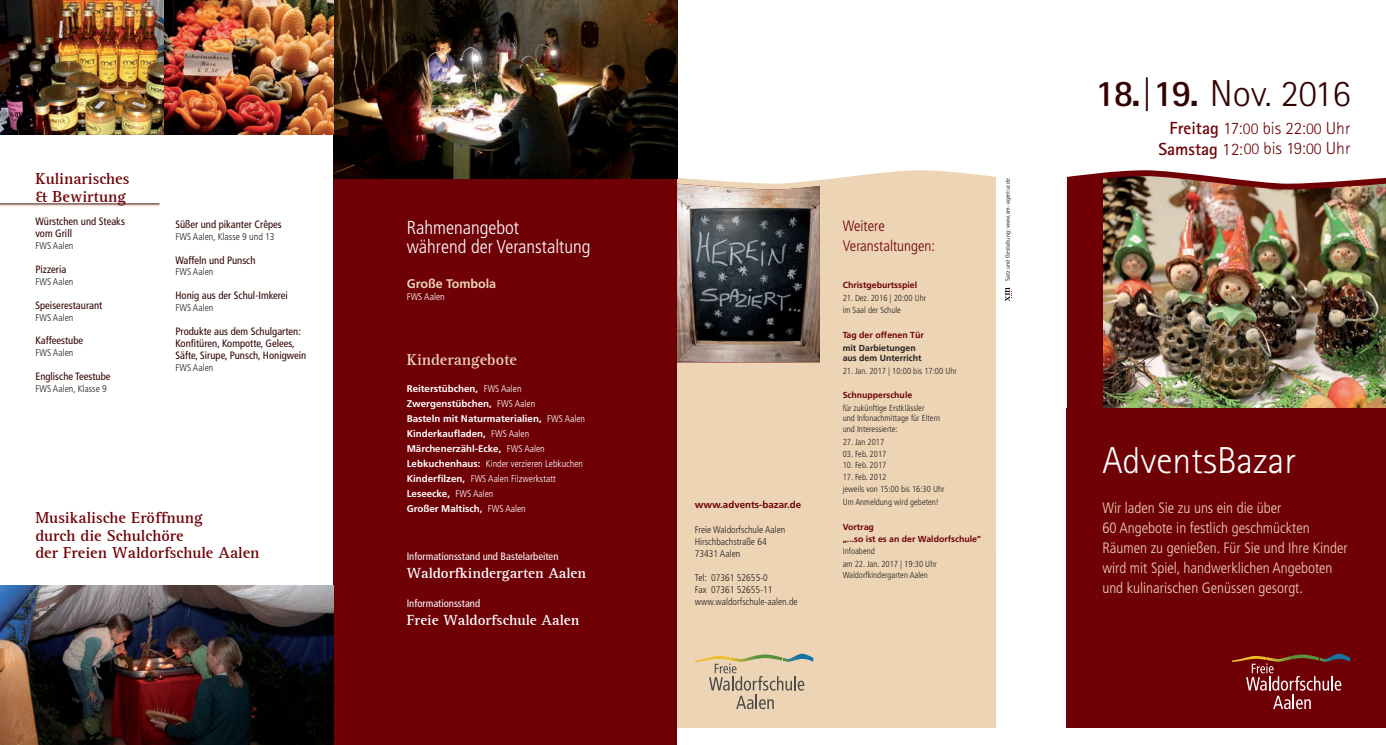
<style>
.page{position:relative;width:1386px;height:745px;background:#fff}
.page>*{position:absolute;margin:0;border:0;box-sizing:border-box;transform-origin:0 0}
.t1{font:300 37.5px "Rotis Sans Serif";color:#300}
.t2{font:300 37.5px "Rotis Sans Serif";color:#fff}
.t3{font:300 condensed 18.75px/18.8px "Frutiger";color:#fff}
.t4{font:300 17.5px/20px "Rotis Sans Serif";color:#6f0005;text-align:right}
.t5{font:700 16.25px/17.5px "Rotis Serif";color:#6f0005}
.t6{font:700 16.25px "Rotis Serif";color:#ecd4b5}
.t7{font:300 condensed 15px/20px "Frutiger";color:#ecd4b5}
.t8{font:700 15px "Rotis Serif";color:#fff}
.t9{font:300 condensed 15px/20px "Frutiger";color:#6f0005}
.t10{font:700 12.5px "Frutiger";color:#ecd4b5}
.t11{font:condensed 10.62px/11.9px "Frutiger";color:#300}
.t12{font:condensed 10.62px "Frutiger";color:#fff}
.t13{font:700 9.75px/15px "Frutiger";color:#fff}
.t14{font:300 condensed 9.75px/11.9px "Frutiger";color:#231f20}
.t15{font:700 9.75px "Frutiger";color:#6f0005}
.t16{font:300 condensed 9.75px "Frutiger";color:#fff}
.t17{font:300 condensed 8.75px/12.4px "Frutiger";color:#231f20}
.t18{font:700 8.75px/12.4px "Frutiger";color:#6f0005}
.t19{font:700 8.75px/10.6px "Frutiger";color:#231f20}
.t20{font:6.25px "Rotis Sans Serif";color:#231f20}
.s1{font-weight:300;font-stretch:condensed}
.s2{font-weight:700}
.s3{font-size:16.25px}
</style>
<div class="page">
<div style="left:677px;top:170px;width:319px;height:237px;background:#ecd4b5"></div>
<img style="left:1081px;top:176px;width:304px;height:231px">
<div style="left:1067px;top:407px;width:318px;height:319px;background:#6f0005"></div>
<svg style="left:1232px;top:653px;width:118px;height:55px"></svg>
<div style="left:1067px;top:178px;width:35px;height:540px;background:#6f0005"></div>
<img style="left:677px;top:183px;width:143px;height:179px">
<div style="left:666px;top:407px;width:330px;height:319px;background:#ecd4b5"></div>
<div style="left:960px;top:178px;width:36px;height:540px;background:#ecd4b5"></div>
<svg style="left:695px;top:653px;width:118px;height:55px"></svg>
<div style="left:333px;top:178px;width:344px;height:566px;background:#6f0005"></div>
<svg style="left:1005px;top:287px;width:7px;height:14px"></svg>
<img style="left:333px;top:0;width:344px;height:178px">
<hr style="left:0;top:203px;width:159px;height:1px;background:#300">
<hr style="left:0;top:205px;width:159px;height:1px;background:#ecd4b5">
<img style="left:0;top:585px;width:333px;height:159px">
<img style="left:165px;top:0;width:168px;height:135px">
<img style="left:0;top:0;width:163px;height:135px">
<h3 class="t5" style="left:35px;top:170px;width:95px">Kulinarisches &amp; Bewirtung</h3>
<p class="t11" style="left:35px;top:216px;width:91px">Würstchen und Steaks vom Grill</p>
<p class="t14" style="left:35px;top:240px;width:39px">FWS Aalen</p>
<p class="t11" style="left:35px;top:263px;width:32px">Pizzeria</p>
<p class="t14" style="left:35px;top:275px;width:39px">FWS Aalen</p>
<p class="t11" style="left:35px;top:299px;width:68px">Speiserestaurant</p>
<p class="t14" style="left:35px;top:311px;width:39px">FWS Aalen</p>
<p class="t11" style="left:35px;top:334px;width:49px">Kaffeestube</p>
<p class="t14" style="left:35px;top:347px;width:39px">FWS Aalen</p>
<p class="t11" style="left:35px;top:370px;width:77px">Englische Teestube</p>
<p class="t14" style="left:35px;top:382px;width:73px">FWS Aalen, Klasse 9</p>
<p class="t11" style="left:175px;top:218px;width:108px">Süßer und pikanter Crêpes</p>
<p class="t14" style="left:175px;top:230px;width:101px">FWS Aalen, Klasse 9 und 13</p>
<p class="t11" style="left:175px;top:254px;width:82px">Waffeln und Punsch</p>
<p class="t14" style="left:175px;top:266px;width:39px">FWS Aalen</p>
<p class="t11" style="left:175px;top:289px;width:114px">Honig aus der Schul-Imkerei</p>
<p class="t14" style="left:175px;top:302px;width:39px">FWS Aalen</p>
<p class="t11" style="left:175px;top:325px;width:132px">Produkte aus dem Schulgarten:<br>Konfitüren, Kompotte, Gelees,<br>Säfte, Sirupe, Punsch, Honigwein</p>
<p class="t14" style="left:175px;top:361px;width:39px">FWS Aalen</p>
<h3 class="t5" style="left:35px;top:509px;width:226px">Musikalische Eröffnung<br>durch die Schulchöre<br>der Freien Waldorfschule Aalen</h3>
<h2 class="t3" style="left:407px;top:218px;width:185px">Rahmenangebot<br>während der Veranstaltung</h2>
<h3 class="t10" style="left:407px;top:276px;width:91px">Große Tombola</h3>
<p class="t16" style="left:407px;top:291px;width:39px">FWS Aalen</p>
<h3 class="t6" style="left:407px;top:350px;width:112px">Kinderangebote</h3>
<p class="t13" style="left:407px;top:381px;width:180px">Reiterstübchen, <span class="s1">FWS Aalen<br></span>Zwergenstübchen, <span class="s1">FWS Aalen<br></span>Basteln mit Naturmaterialien, <span class="s1">FWS Aalen<br></span>Kinderkaufladen, <span class="s1">FWS Aalen<br></span>Märchenerzähl-Ecke, <span class="s1">FWS Aalen<br></span>Lebkuchenhaus: <span class="s1">Kinder verzieren Lebkuchen<br></span>Kinderfilzen, <span class="s1">FWS Aalen Filzwerkstatt<br></span>Leseecke, <span class="s1">FWS Aalen<br></span>Großer Maltisch, <span class="s1">FWS Aalen</span></p>
<p class="t12" style="left:407px;top:550px;width:153px">Informationsstand und Bastelarbeiten</p>
<h3 class="t8" style="left:407px;top:563px;width:181px">Waldorfkindergarten Aalen</h3>
<p class="t12" style="left:407px;top:596px;width:75px">Informationsstand</p>
<h3 class="t8" style="left:407px;top:610px;width:174px">Freie Waldorfschule Aalen</h3>
<p class="t15" style="left:694px;top:499px;width:108px">www.advents-bazar.de</p>
<p class="t14" style="left:694px;top:523px;width:92px">Freie Waldorfschule Aalen<br>Hirschbachstraße 64<br>73431 Aalen</p>
<p class="t14" style="left:694px;top:571px;width:105px">Tel: 07361 52655-0<br>Fax 07361 52655-11 www.waldorfschule-aalen.de</p>
<h3 class="t9" style="left:842px;top:216px;width:94px">Weitere<br>Veranstaltungen:</h3>
<p class="t18" style="left:842px;top:279px;width:76px">Christgeburtsspiel</p>
<p class="t17" style="left:842px;top:291px;width:85px">21. Dez. 2016 | 20:00 Uhr im Saal der Schule</p>
<p class="t18" style="left:842px;top:329px;width:83px">Tag der offenen Tür</p>
<p class="t19" style="left:842px;top:342px;width:80px">mit Darbietungen aus dem Unterricht</p>
<p class="t17" style="left:842px;top:364px;width:116px">21. Jan. 2017 | 10:00 bis 17:00 Uhr</p>
<p class="t18" style="left:842px;top:389px;width:71px">Schnupperschule</p>
<p class="t17" style="left:842px;top:402px;width:99px;line-height:10.6px">für zukünftige Erstklässler<br>und Infonachmittage für Eltern und Interessierte:</p>
<p class="t17" style="left:842px;top:435px;width:43px">27. Jan 2017</p>
<p class="t17" style="left:842px;top:447px;width:45px">03. Feb. 2017</p>
<p class="t17" style="left:842px;top:458px;width:45px">10. Feb. 2017</p>
<p class="t17" style="left:842px;top:470px;width:103px">17. Feb. 2012<br>jeweils von 15:00 bis 16:30 Uhr<br>Um Anmeldung wird gebeten!</p>
<p class="t18" style="left:842px;top:520px;width:140px">Vortrag<br>„...so ist es an der Waldorfschule“</p>
<p class="t17" style="left:842px;top:545px;width:96px">Infoabend<br>am 22. Jan. 2017 | 19:30 Uhr</p>
<p class="t17" style="left:842px;top:568px;width:87px">Waldorfkindergarten Aalen</p>
<p class="t20" style="left:1003px;top:281px;width:104px;rotate:-90deg">Satz und Gestaltung: www.xm-agentur.de</p>
<h1 class="t1" style="left:1095px;top:72px;width:257px"><span class="s2">18.</span>|<span class="s2">19.</span> Nov. 2016</h1>
<h3 class="t4" style="left:1158px;top:118px;width:194px"><span class="s2">Freitag</span> 17:<span class="s3">00</span> bis 22:<span class="s3">00</span> Uhr<br><span class="s2">Samstag</span> 12:<span class="s3">00</span> bis 19:<span class="s3">00</span> Uhr</h3>
<h1 class="t2" style="left:1102px;top:438px;width:195px">AdventsBazar</h1>
<h3 class="t7" style="left:1102px;top:497px;width:247px">Wir laden Sie zu uns ein die über<br>60 Angebote in festlich geschmückten Räumen zu genießen. Für Sie und Ihre Kinder wird mit Spiel, handwerklichen Angeboten und kulinarischen Genüssen gesorgt.</h3>
</div>
